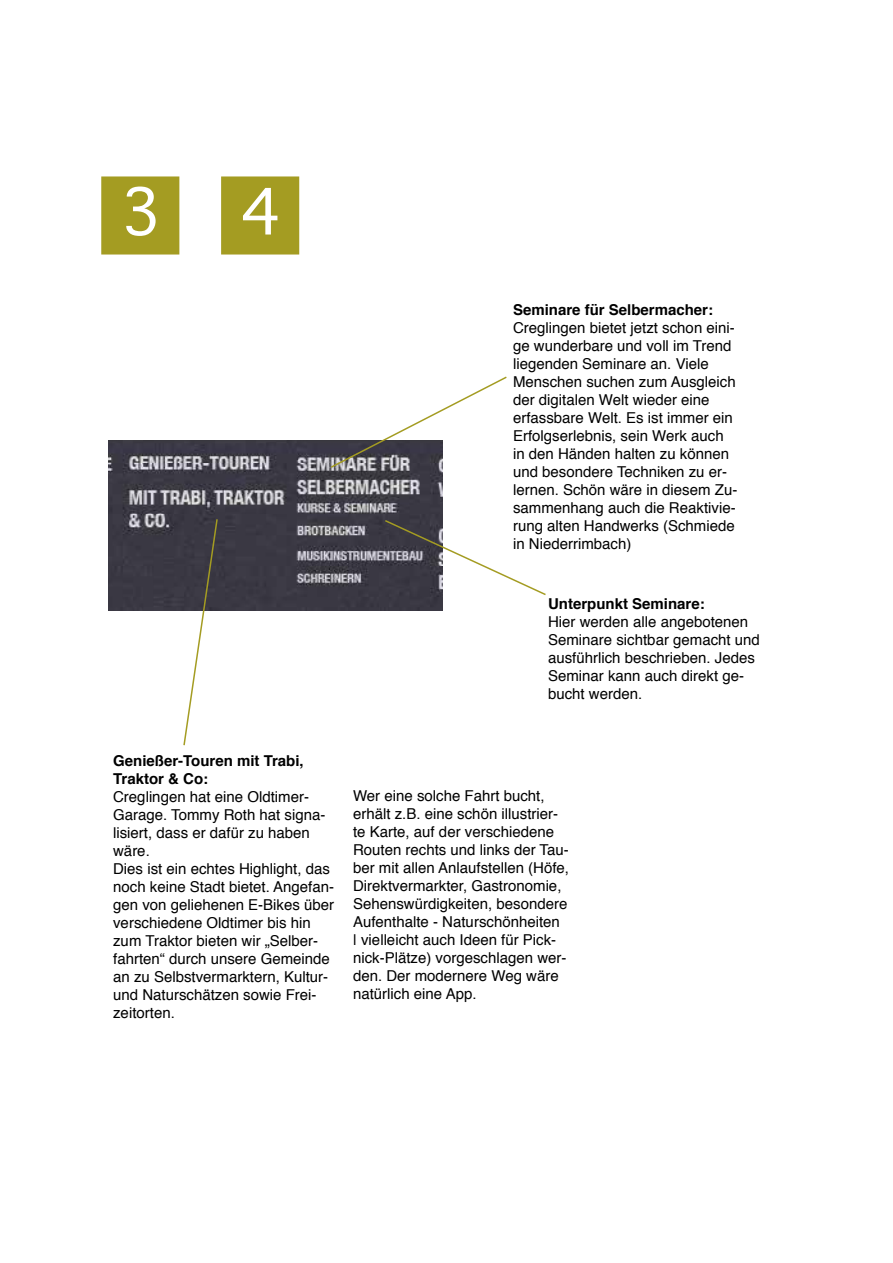
<style>
.page{position:relative;width:893px;height:1263px;background:#fff}
.page>*{position:absolute;margin:0;border:0;box-sizing:border-box;transform-origin:0 0}
.t1{font:61.5px "Geneva";color:#fff}
.t2{font:15px/18px "Helvetica";color:#000}
.t3{font:700 15px/18px "Helvetica";color:#000}
</style>
<div class="page">
<img style="left:109px;top:440px;width:333px;height:171px">
<svg style="left:182px;top:518px;width:37px;height:228px"></svg>
<svg style="left:329px;top:376px;width:178px;height:93px"></svg>
<svg style="left:383px;top:519px;width:163px;height:77px"></svg>
<div style="left:102px;top:177px;width:77px;height:77px;background:#a49c22"></div>
<div style="left:101px;top:176px;width:78px;height:78px;border:2px solid #a49c22"></div>
<div style="left:222px;top:177px;width:76px;height:77px;background:#a49c22"></div>
<div style="left:221px;top:176px;width:78px;height:78px;border:2px solid #a49c22"></div>
<h1 class="t1" style="left:121px;top:177px;width:43px">3</h1>
<h1 class="t1" style="left:240px;top:177px;width:43px">4</h1>
<p class="t3" style="left:513px;top:301px;width:202px">Seminare für Selbermacher:</p>
<p class="t2" style="left:513px;top:319px;width:226px">Creglingen bietet jetzt schon eini&shy;ge wunderbare und voll im Trend liegenden Seminare an. Viele<br>Menschen suchen zum Ausgleich der digitalen Welt wieder eine erfassbare Welt. Es ist immer ein<br>Erfolgserlebnis, sein Werk auch in den Händen halten zu können und besondere Techniken zu er&shy;lernen. Schön wäre in diesem Zu&shy;sammenhang auch die Reaktivie&shy;rung alten Handwerks (Schmiede in Niederrimbach)</p>
<p class="t3" style="left:548px;top:595px;width:158px">Unterpunkt Seminare:</p>
<p class="t2" style="left:548px;top:614px;width:213px">Hier werden alle angebotenen<br>Seminare sichtbar gemacht und ausführlich beschrieben. Jedes<br>Seminar kann auch direkt ge&shy;bucht werden.</p>
<p class="t3" style="left:113px;top:752px;width:192px">Genießer-Touren mit Trabi,<br>Traktor &amp; Co:</p>
<p class="t2" style="left:113px;top:788px;width:222px">Creglingen hat eine Oldtimer-<br>Garage. Tommy Roth hat signa&shy;lisiert, dass er dafür zu haben wäre.<br>Dies ist ein echtes Highlight, das noch keine Stadt bietet. Angefan&shy;gen von geliehenen E-Bikes über verschiedene Oldtimer bis hin zum Traktor bieten wir „Selber&shy;fahrten“ durch unsere Gemeinde an zu Selbstvermarktern, Kultur&shy;und Naturschätzen sowie Frei&shy;zeitorten.</p>
<p class="t2" style="left:353px;top:787px;width:217px">Wer eine solche Fahrt bucht, erhält z.B. eine schön illustrier&shy;te Karte, auf der verschiedene<br>Routen rechts und links der Tau&shy;ber mit allen Anlaufstellen (Höfe,<br>Direktvermarkter, Gastronomie,<br>Sehenswürdigkeiten, besondere<br>Aufenthalte - Naturschönheiten<br>| vielleicht auch Ideen für Pick&shy;nick-Plätze) vorgeschlagen wer&shy;den. Der modernere Weg wäre natürlich eine App.</p>
</div>
